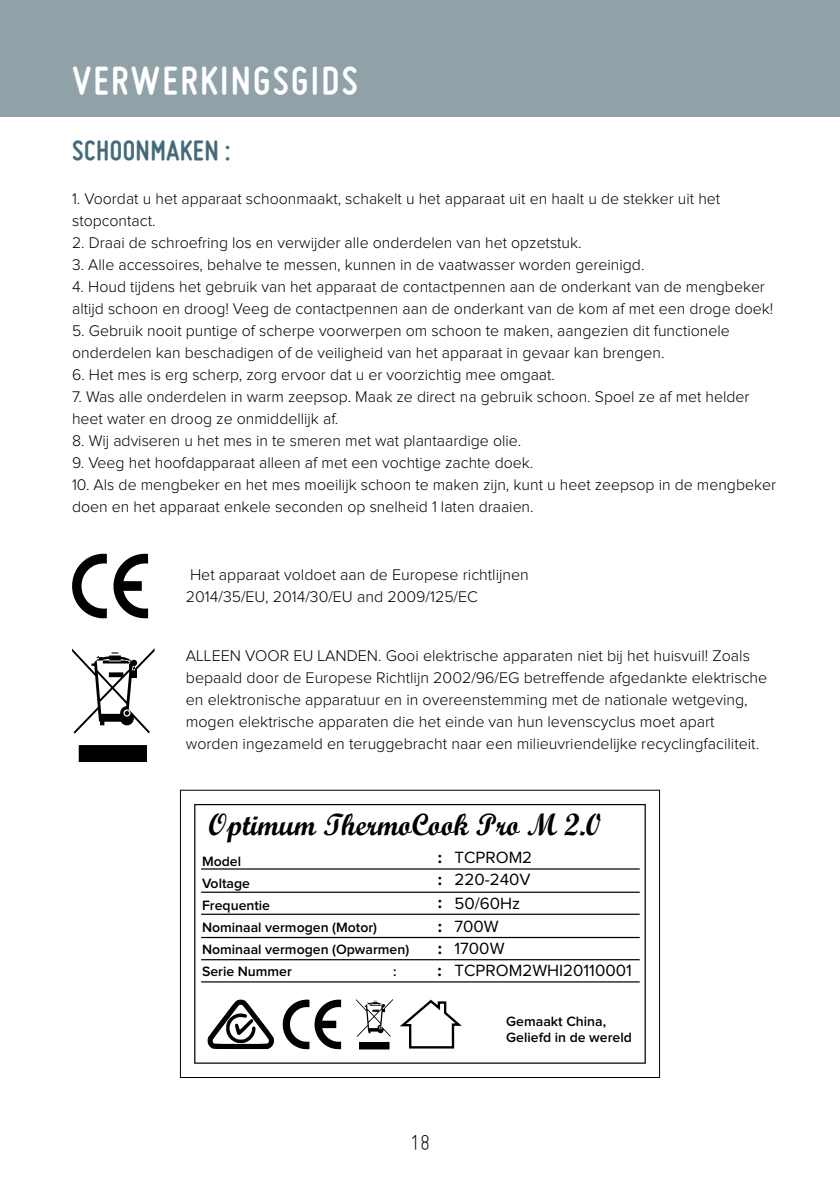
<style>
.page{position:relative;width:840px;height:1191px;background:#fff}
.page>*{position:absolute;margin:0;border:0;box-sizing:border-box;transform-origin:0 0}
.t1{font:700 42px "Miso";letter-spacing:.055em;color:#fff}
.t2{font:30.8px "Script MT Bold";color:#000;scale:.96 1}
.t3{font:700 30px "Miso";letter-spacing:.015em;color:#446a79}
.t4{font:300 24px "Miso";color:#000}
.t5{font:16.8px "Proxima Nova";color:#000}
.t6{font:700 16.8px/22.2px "Proxima Nova";color:#000}
.t7{font:300 16px/22px "Proxima Nova";color:#000}
.t8{font:600 14px/22px "Proxima Nova";color:#000}
.s1{font-weight:700}
</style>
<div class="page">
<svg style="left:72px;top:553px;width:76px;height:66px"></svg>
<svg style="left:72px;top:648px;width:82px;height:114px"></svg>
<div style="left:194px;top:804px;width:451px;height:259px;border:1px solid #000"></div>
<hr style="left:201px;top:868px;width:438px;height:1px;background:#000">
<hr style="left:201px;top:891px;width:438px;height:2px;background:#000">
<hr style="left:201px;top:913px;width:438px;height:2px;background:#000">
<hr style="left:201px;top:937px;width:438px;height:1px;background:#000">
<hr style="left:201px;top:959px;width:438px;height:1px;background:#000">
<hr style="left:201px;top:981px;width:438px;height:1px;background:#000">
<svg style="left:282px;top:999px;width:59px;height:51px"></svg>
<svg style="left:356px;top:999px;width:106px;height:50px"></svg>
<svg style="left:207px;top:999px;width:67px;height:50px"></svg>
<div style="left:0;top:0;width:839px;height:116px;background:#90a2a8"></div>
<h1 class="t1" style="left:72px;top:57px;width:287px">VERWERKINGSGIDS</h1>
<h3 class="t3" style="left:72px;top:133px;width:160px">SCHOONMAKEN :</h3>
<p class="t7" style="left:72px;top:188px;width:649px">1. Voordat u het apparaat schoonmaakt, schakelt u het apparaat uit en haalt u de stekker uit het stopcontact.</p>
<p class="t7" style="left:72px;top:232px;width:511px">2. Draai de schroefring los en verwijder alle onderdelen van het opzetstuk.</p>
<p class="t7" style="left:72px;top:254px;width:573px">3. Alle accessoires, behalve te messen, kunnen in de vaatwasser worden gereinigd.</p>
<p class="t7" style="left:72px;top:276px;width:702px">4. Houd tijdens het gebruik van het apparaat de contactpennen aan de onderkant van de mengbeker altijd schoon en droog! Veeg de contactpennen aan de onderkant van de kom af met een droge doek!</p>
<p class="t7" style="left:72px;top:320px;width:658px">5. Gebruik nooit puntige of scherpe voorwerpen om schoon te maken, aangezien dit functionele onderdelen kan beschadigen of de veiligheid van het apparaat in gevaar kan brengen.</p>
<p class="t7" style="left:72px;top:364px;width:484px">6. Het mes is erg scherp, zorg ervoor dat u er voorzichtig mee omgaat.</p>
<p class="t7" style="left:72px;top:386px;width:678px">7. Was alle onderdelen in warm zeepsop. Maak ze direct na gebruik schoon. Spoel ze af met helder heet water en droog ze onmiddellijk af.</p>
<p class="t7" style="left:72px;top:430px;width:450px">8. Wij adviseren u het mes in te smeren met wat plantaardige olie.</p>
<p class="t7" style="left:72px;top:452px;width:462px">9. Veeg het hoofdapparaat alleen af met een vochtige zachte doek.</p>
<p class="t7" style="left:72px;top:474px;width:705px">10. Als de mengbeker en het mes moeilijk schoon te maken zijn, kunt u heet zeepsop in de mengbeker doen en het apparaat enkele seconden op snelheid 1 laten draaien.</p>
<p class="t7" style="left:186px;top:564px;width:344px">Het apparaat voldoet aan de Europese richtlijnen<br>2014/35/EU, 2014/30/EU and 2009/125/EC</p>
<p class="t7" style="left:186px;top:645px;width:582px">ALLEEN VOOR EU LANDEN. Gooi elektrische apparaten niet bij het huisvuil! Zoals bepaald door de Europese Richtlijn 2002/96/EG betreffende afgedankte elektrische en elektronische apparatuur en in overeenstemming met de nationale wetgeving, mogen elektrische apparaten die het einde van hun levenscyclus moet apart worden ingezameld en teruggebracht naar een milieuvriendelijke recyclingfaciliteit.</p>
<h2 class="t2" style="left:208px;top:806px;width:410px">Optimum ThermoCook Pro M 2.0</h2>
<p class="t8" style="left:202px;top:850px;width:208px">Model<br>Voltage<br>Frequentie<br>Nominaal vermogen (Motor)<br>Nominaal vermogen (Opwarmen)<br>Serie Nummer</p>
<p class="t8" style="left:393px;top:960px;width:5px">:</p>
<p class="t5" style="left:437px;top:849px;width:96px"><span class="s1">:</span> TCPROM2</p>
<p class="t5" style="left:437px;top:872px;width:94px"><span class="s1">:</span> 220-240V</p>
<p class="t5" style="left:437px;top:895px;width:84px"><span class="s1">:</span> 50/60Hz</p>
<p class="t5" style="left:437px;top:919px;width:62px"><span class="s1">:</span> 700W</p>
<p class="t5" style="left:454px;top:941px;width:51px">1700W</p>
<p class="t5" style="left:454px;top:963px;width:179px">TCPROM2WHI20110001</p>
<p class="t6" style="left:437px;top:937px;width:6px">: :</p>
<p class="t8" style="left:506px;top:1014px;width:127px;line-height:16px">Gemaakt China,<br>Geliefd in de wereld</p>
<h3 class="t4" style="left:410px;top:1129px;width:21px">18</h3>
</div>
